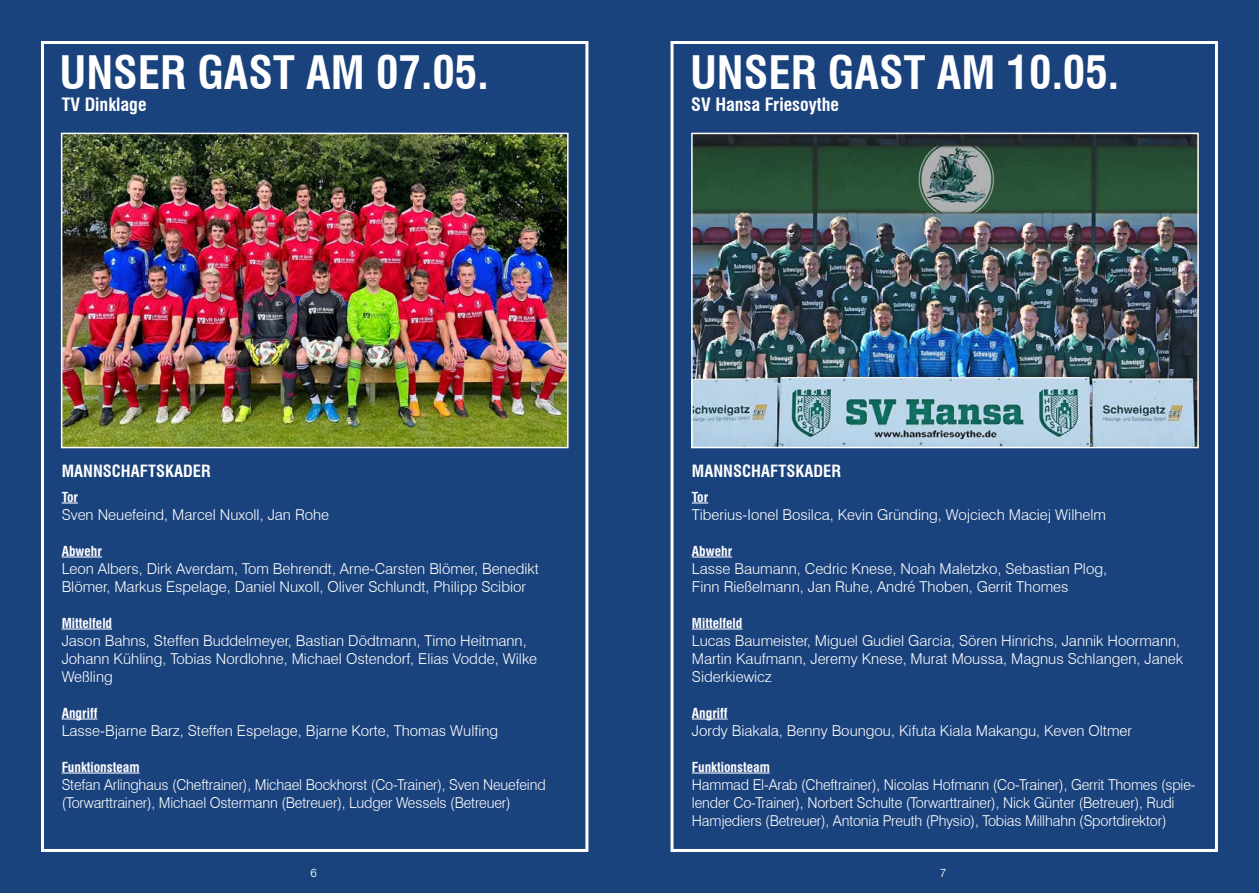
<style>
.page{position:relative;width:1259px;height:893px;background:#1a427d}
.page>*{position:absolute;margin:0;border:0;box-sizing:border-box;transform-origin:0 0}
.t1{font:700 condensed 45px "Swiss 721 BT";color:#fff}
.t2{font:700 condensed 18px "Swiss 721 BT";color:#fff}
.t3{font:700 condensed 16.5px "Swiss 721 BT";color:#fff}
.t4{font:300 15px/18px "Swiss 721 BT";color:#fff}
.t5{font:300 15px/18px "Swiss 721 BT";color:#fff;scale:.96 1}
.t6{font:700 condensed 13.5px "Swiss 721 BT";color:#fff}
.t7{font:300 12px "Swiss 721 BT";color:#fff}
</style>
<div class="page">
<img style="left:64px;top:136px;width:501px;height:309px">
<div style="left:61px;top:133px;width:507px;height:315px;border:2px solid #fff"></div>
<div style="left:41px;top:41px;width:547px;height:811px;border:3px solid #fff"></div>
<div style="left:670px;top:41px;width:548px;height:811px;border:3px solid #fff"></div>
<svg style="left:62px;top:502px;width:16px;height:1px"></svg>
<hr style="left:62px;top:556px;width:40px;height:1px;background:#fff">
<hr style="left:62px;top:628px;width:50px;height:1px;background:#fff">
<hr style="left:62px;top:718px;width:35px;height:1px;background:#fff">
<hr style="left:62px;top:772px;width:78px;height:1px;background:#fff">
<img style="left:694px;top:136px;width:501px;height:309px">
<div style="left:691px;top:133px;width:507px;height:315px;border:2px solid #fff"></div>
<svg style="left:692px;top:502px;width:16px;height:1px"></svg>
<hr style="left:692px;top:556px;width:40px;height:1px;background:#fff">
<hr style="left:692px;top:628px;width:50px;height:1px;background:#fff">
<hr style="left:692px;top:718px;width:35px;height:1px;background:#fff">
<hr style="left:692px;top:772px;width:78px;height:1px;background:#fff">
<h1 class="t1" style="left:60px;top:46px;width:430px">UNSER GAST AM 07.05.</h1>
<p class="t2" style="left:62px;top:94px;width:86px">TV Dinklage</p>
<p class="t3" style="left:62px;top:461px;width:150px">MANNSCHAFTSKADER</p>
<p class="t6" style="left:62px;top:489px;width:18px">Tor</p>
<p class="t4" style="left:62px;top:505px;width:269px">Sven Neuefeind, Marcel Nuxoll, Jan Rohe</p>
<p class="t6" style="left:62px;top:543px;width:42px">Abwehr</p>
<p class="t4" style="left:62px;top:559px;width:479px">Leon Albers, Dirk Averdam, Tom Behrendt, Arne-Carsten Blömer, Benedikt<br>Blömer, Markus Espelage, Daniel Nuxoll, Oliver Schlundt, Philipp Scibior</p>
<p class="t6" style="left:62px;top:615px;width:52px">Mittelfeld</p>
<p class="t4" style="left:62px;top:631px;width:477px">Jason Bahns, Steffen Buddelmeyer, Bastian Dödtmann, Timo Heitmann,<br>Johann Kühling, Tobias Nordlohne, Michael Ostendorf, Elias Vodde, Wilke<br>Weßling</p>
<p class="t6" style="left:62px;top:705px;width:37px">Angriff</p>
<p class="t4" style="left:62px;top:721px;width:438px">Lasse-Bjarne Barz, Steffen Espelage, Bjarne Korte, Thomas Wulfing</p>
<p class="t6" style="left:62px;top:759px;width:79px">Funktionsteam</p>
<p class="t5" style="left:62px;top:775px;width:506px">Stefan Arlinghaus (Cheftrainer), Michael Bockhorst (Co-Trainer), Sven Neuefeind (Torwarttrainer), Michael Ostermann (Betreuer), Ludger Wessels (Betreuer)</p>
<h1 class="t1" style="left:690px;top:46px;width:430px">UNSER GAST AM 10.05.</h1>
<p class="t2" style="left:691px;top:94px;width:149px">SV Hansa Friesoythe</p>
<p class="t3" style="left:692px;top:461px;width:150px">MANNSCHAFTSKADER</p>
<p class="t6" style="left:692px;top:489px;width:18px">Tor</p>
<p class="t4" style="left:692px;top:505px;width:416px">Tiberius-Ionel Bosilca, Kevin Gründing, Wojciech Maciej Wilhelm</p>
<p class="t6" style="left:692px;top:543px;width:42px">Abwehr</p>
<p class="t4" style="left:692px;top:559px;width:416px">Lasse Baumann, Cedric Knese, Noah Maletzko, Sebastian Plog,<br>Finn Rießelmann, Jan Ruhe, André Thoben, Gerrit Thomes</p>
<p class="t6" style="left:692px;top:615px;width:52px">Mittelfeld</p>
<p class="t4" style="left:692px;top:631px;width:493px">Lucas Baumeister, Miguel Gudiel Garcia, Sören Hinrichs, Jannik Hoormann,<br>Martin Kaufmann, Jeremy Knese, Murat Moussa, Magnus Schlangen, Janek<br>Siderkiewicz</p>
<p class="t6" style="left:692px;top:705px;width:37px">Angriff</p>
<p class="t4" style="left:692px;top:721px;width:442px">Jordy Biakala, Benny Boungou, Kifuta Kiala Makangu, Keven Oltmer</p>
<p class="t6" style="left:692px;top:759px;width:79px">Funktionsteam</p>
<p class="t5" style="left:692px;top:775px;width:526px">Hammad El-Arab (Cheftrainer), Nicolas Hofmann (Co-Trainer), Gerrit Thomes (spie&shy;lender Co-Trainer), Norbert Schulte (Torwarttrainer), Nick Günter (Betreuer), Rudi<br>Hamjediers (Betreuer), Antonia Preuth (Physio), Tobias Millhahn (Sportdirektor)</p>
<p class="t7" style="left:310px;top:865px;width:8px">6</p>
<p class="t7" style="left:940px;top:865px;width:8px">7</p>
</div>
